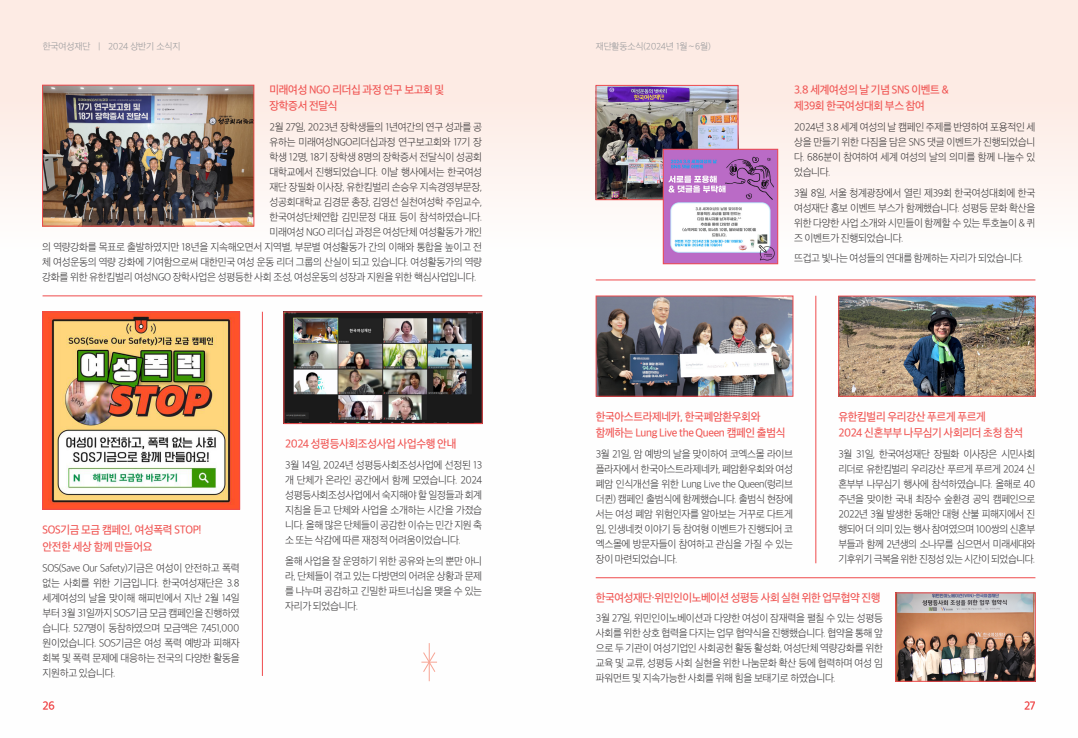
<style>
.page{position:relative;width:1078px;height:738px;background:#fff}
.page>*{position:absolute;margin:0;border:0;box-sizing:border-box;transform-origin:0 0}
.t1{font:11px/16px "SD Gothic Neoa e Md";letter-spacing:-.03em;color:#f05452;scale:.96 1}
.t2{font:11px "SD Gothic Neoa c Lt";color:#ef4a4c}
.t3{font:10px/15px "SD Gothic Neoa b Ult Lt";letter-spacing:-.03em;color:#312f30;text-align:justify}
.t4{font:10px/15px "SD Gothic Neoa b Ult Lt";letter-spacing:-.03em;color:#312f30;text-align:justify;scale:.96 1}
.t5{font:9px "SD Gothic Neoa b Ult Lt";letter-spacing:-.02em;color:#939598}
</style>
<div class="page">
<div style="left:0;top:0;width:1077px;height:737px;background:linear-gradient(to bottom,#fcede8,#feffff)"></div>
<img style="left:44px;top:87px;width:208px;height:137px">
<div style="left:42px;top:85px;width:212px;height:141px;border:1px solid #ef4a4c"></div>
<hr style="left:43px;top:295px;width:439px;height:1px;background:#ef4a4c">
<hr style="left:595px;top:279px;width:440px;height:1px;background:#ef4a4c">
<hr style="left:595px;top:577px;width:440px;height:1px;background:#ef4a4c">
<hr style="left:262px;top:311px;width:1px;height:364px;background:#ef4a4c">
<img style="left:44px;top:313px;width:194px;height:194px">
<div style="left:42px;top:311px;width:198px;height:198px;border:1px solid #ef4a4c"></div>
<img style="left:285px;top:313px;width:195px;height:108px">
<img style="left:597px;top:87px;width:139px;height:111px">
<div style="left:595px;top:85px;width:143px;height:115px;border:1px solid #ef4a4c"></div>
<img style="left:665px;top:151px;width:110px;height:111px">
<div style="left:663px;top:149px;width:114px;height:115px;border:1px solid #ef4a4c"></div>
<hr style="left:815px;top:295px;width:1px;height:268px;background:#ef4a4c">
<img style="left:597px;top:297px;width:194px;height:97px">
<div style="left:595px;top:295px;width:198px;height:101px;border:1px solid #ef4a4c"></div>
<img style="left:840px;top:297px;width:193px;height:97px">
<div style="left:838px;top:295px;width:197px;height:101px;border:1px solid #ef4a4c"></div>
<img style="left:897px;top:594px;width:136px;height:85px">
<div style="left:895px;top:592px;width:140px;height:89px;border:1px solid #ef4a4c"></div>
<svg style="left:421px;top:651px;width:16px;height:21px"></svg>
<hr style="left:429px;top:642px;width:1px;height:38px;background:#f7a494">
<p class="t5" style="left:43px;top:42px;width:139px">한국여성재단　|　2024 상반기 소식지</p>
<p class="t1" style="left:269px;top:82px;width:183px">미래여성 NGO 리더십 과정 연구 보고회 및 장학증서 전달식</p>
<p class="t3" style="left:269px;top:119px;width:214px">2월 27일, 2023년 장학생들의 1년여간의 연구 성과를 공</p>
<p class="t3" style="left:269px;top:134px;width:214px">유하는 미래여성NGO리더십과정 연구보고회와 17기 장</p>
<p class="t3" style="left:269px;top:149px;width:214px">학생 12명, 18기 장학생 8명의 장학증서 전달식이 성공회</p>
<p class="t3" style="left:269px;top:164px;width:214px">대학교에서 진행되었습니다. 이날 행사에서는 한국여성</p>
<p class="t3" style="left:269px;top:179px;width:214px">재단 장필화 이사장, 유한킴벌리 손승우 지속경영부문장,</p>
<p class="t3" style="left:269px;top:194px;width:214px">성공회대학교 김경문 총장, 김영선 실천여성학 주임교수,</p>
<p class="t3" style="left:269px;top:209px;width:214px">한국여성단체연합 김민문정 대표 등이 참석하였습니다.</p>
<p class="t3" style="left:269px;top:224px;width:214px">미래여성 NGO 리더십 과정은 여성단체 여성활동가 개인</p>
<p class="t3" style="left:42px;top:239px;width:441px">의 역량강화를 목표로 출발하였지만 18년을 지속해오면서 지역별, 부문별 여성활동가 간의 이해와 통합을 높이고 전</p>
<p class="t3" style="left:42px;top:254px;width:441px">체 여성운동의 역량 강화에 기여함으로써 대한민국 여성 운동 리더 그룹의 산실이 되고 있습니다. 여성활동가의 역량</p>
<p class="t3" style="left:42px;top:269px;width:436px">강화를 위한 유한킴벌리 여성NGO 장학사업은 성평등한 사회 조성, 여성운동의 성장과 지원을 위한 핵심사업입니다.</p>
<p class="t1" style="left:43px;top:521px;width:167px;line-height:17px">SOS기금 모금 캠페인, 여성폭력 STOP! 안전한 세상 함께 만들어요</p>
<p class="t3" style="left:43px;top:560px;width:199px">SOS(Save Our Safety)기금은 여성이 안전하고 폭력 없는 사회를 위한 기금입니다. 한국여성재단은 3.8 세계여성의 날을 맞이해 해피빈에서 지난 2월 14일 부터 3월 31일까지 SOS기금 모금 캠페인을 진행하였 습니다. 527명이 동참하였으며 모금액은 7,451,000 원이었습니다. SOS기금은 여성 폭력 예방과 피해자 회복 및 폭력 문제에 대응하는 전국의 다양한 활동을 지원하고 있습니다.</p>
<p class="t2" style="left:43px;top:699px;width:14px">26</p>
<p class="t1" style="left:285px;top:436px;width:180px">2024 성평등사회조성사업 사업수행 안내</p>
<p class="t3" style="left:285px;top:457px;width:199px">3월 14일, 2024년 성평등사회조성사업에 선정된 13 개 단체가 온라인 공간에서 함께 모였습니다. 2024 성평등사회조성사업에서 숙지해야 할 일정들과 회계 지침을 듣고 단체와 사업을 소개하는 시간을 가졌습 니다. 올해 많은 단체들이 공감한 이슈는 민간 지원 축 소 또는 삭감에 따른 재정적 어려움이었습니다.</p>
<p class="t3" style="left:285px;top:553px;width:199px">올해 사업을 잘 운영하기 위한 공유와 논의 뿐만 아니 라, 단체들이 겪고 있는 다방면의 어려운 상황과 문제 를 나누며 공감하고 긴밀한 파트너십을 맺을 수 있는 자리가 되었습니다.</p>
<p class="t5" style="left:595px;top:42px;width:116px">재단활동소식(2024년 1월∼6월)</p>
<p class="t1" style="left:793px;top:82px;width:162px">3.8 세계여성의 날 기념 SNS 이벤트 &amp; 제39회 한국여성대회 부스 참여</p>
<p class="t3" style="left:793px;top:119px;width:243px">2024년 3.8 세계 여성의 날 캠페인 주제를 반영하여 포용적인 세 상을 만들기 위한 다짐을 담은 SNS 댓글 이벤트가 진행되었습니 다. 686분이 참여하여 세계 여성의 날의 의미를 함께 나눌수 있 었습니다.</p>
<p class="t3" style="left:793px;top:185px;width:243px">3월 8일, 서울 청계광장에서 열린 제39회 한국여성대회에 한국 여성재단 홍보 이벤트 부스가 함께했습니다. 성평등 문화 확산을 위한 다양한 사업 소개와 시민들이 함께할 수 있는 투호놀이 &amp; 퀴 즈 이벤트가 진행되었습니다.</p>
<p class="t3" style="left:793px;top:250px;width:231px">뜨겁고 빛나는 여성들의 연대를 함께하는 자리가 되었습니다.</p>
<p class="t1" style="left:595px;top:408px;width:199px">한국아스트라제네카, 한국폐암환우회와 함께하는 Lung Live the Queen 캠페인 출범식</p>
<p class="t3" style="left:595px;top:446px;width:199px">3월 21일, 암 예방의 날을 맞이하여 코엑스몰 라이브 플라자에서 한국아스트라제네카, 폐암환우회와 여성 폐암 인식개선을 위한 Lung Live the Queen(렁리브 더퀸) 캠페인 출범식에 함께했습니다. 출범식 현장에 서는 여성 폐암 위험인자를 알아보는 거꾸로 다트게 임, 인생네컷 이야기 등 참여형 이벤트가 진행되어 코 엑스몰에 방문자들이 참여하고 관심을 가질 수 있는 장이 마련되었습니다.</p>
<p class="t1" style="left:838px;top:408px;width:194px">유한킴벌리 우리강산 푸르게 푸르게<br>2024 신혼부부 나무심기 사회리더 초청 참석</p>
<p class="t4" style="left:838px;top:446px;width:207px">3월 31일, 한국여성재단 장필화 이사장은 시민사회 리더로 유한킴벌리 우리강산 푸르게 푸르게 2024 신 혼부부 나무심기 행사에 참석하였습니다. 올해로 40 주년을 맞이한 국내 최장수 숲환경 공익 캠페인으로 2022년 3월 발생한 동해안 대형 산불 피해지에서 진 행되어 더 의미 있는 행사 참여였으며 100쌍의 신혼부 부들과 함께 2년생의 소나무를 심으면서 미래세대와 기후위기 극복을 위한 진정성 있는 시간이 되었습니다.</p>
<p class="t1" style="left:595px;top:589px;width:298px">한국여성재단·위민인이노베이션 성평등 사회 실현 위한 업무협약 진행</p>
<p class="t3" style="left:595px;top:610px;width:288px">3월 27일, 위민인이노베이션과 다양한 여성이 잠재력을 펼칠 수 있는 성평등 사회를 위한 상호 협력을 다지는 업무 협약식을 진행했습니다. 협약을 통해 앞 으로 두 기관이 여성기업인 사회공헌 활동 활성화, 여성단체 역량강화를 위한 교육 및 교류, 성평등 사회 실현을 위한 나눔문화 확산 등에 협력하며 여성 임 파워먼트 및 지속가능한 사회를 위해 힘을 보태기로 하였습니다.</p>
<p class="t2" style="left:1023px;top:699px;width:13px">27</p>
</div>
